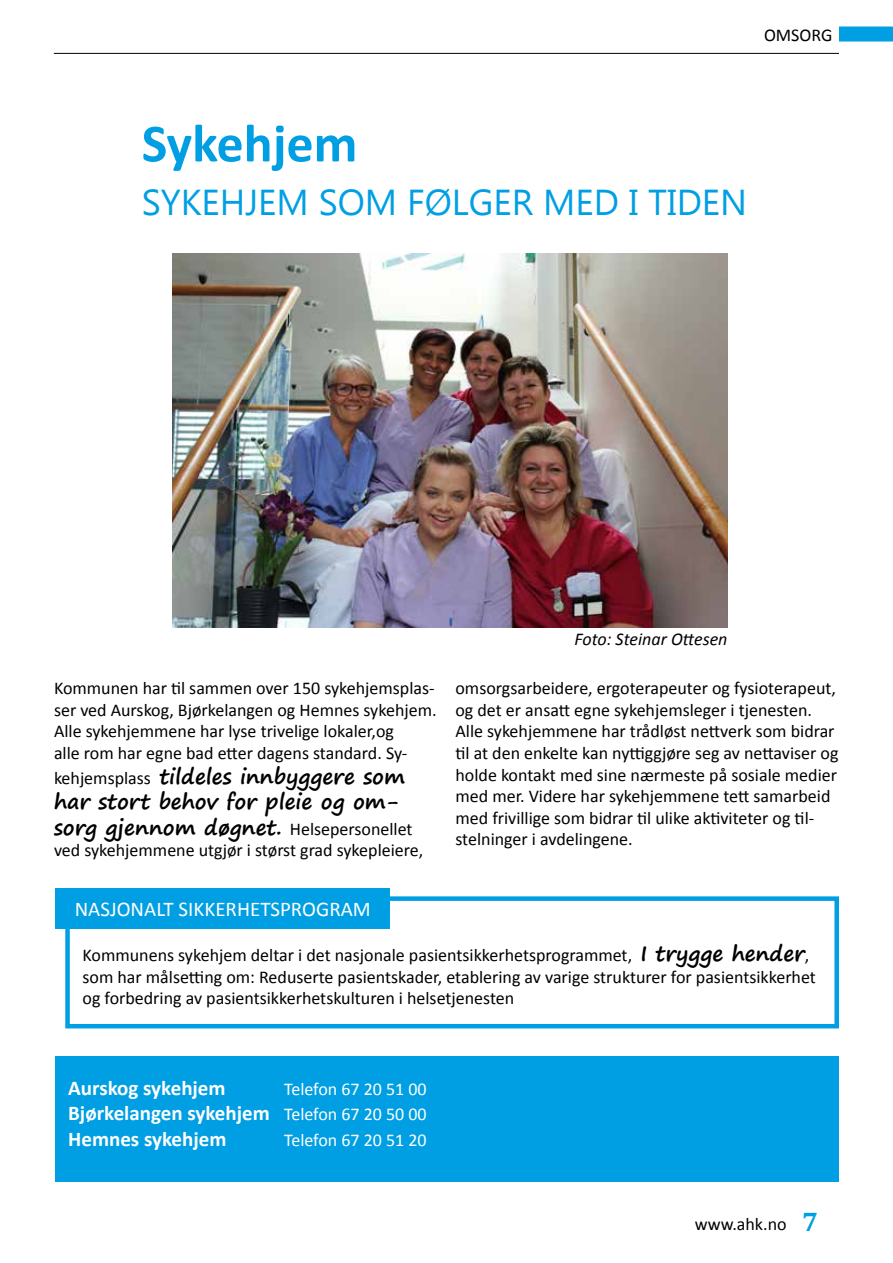
<style>
.page{position:relative;width:893px;height:1263px;background:#fff}
.page>*{position:absolute;margin:0;border:0;box-sizing:border-box;transform-origin:0 0}
.t1{font:700 54px "Calibri";color:#009fe3}
.t2{font:36px "Lao UI";color:#009fe3}
.t3{font:700 21px/25.2px "Segoe Print";color:#000}
.t4{font:700 21px/25.2px "Calibri";color:#fff}
.t5{font:21px "Calibri";color:#fff}
.t6{font:18px/21.6px "Calibri";color:#000}
.t7{font:18px "Calibri";color:#fff}
.t8{font:italic 18px "Calibri";color:#000}
.s1{font-family:"Calibri";font-weight:400;font-size:18px}
.s2{font-family:"Segoe Print";font-weight:700;font-size:21px}
.s3{font-weight:400;font-size:18px}
.s4{font-family:"Cambria";font-weight:700;font-size:27px;color:#009fe3}
</style>
<div class="page">
<hr style="left:54px;top:53px;width:785px;height:1px;background:#000">
<div style="left:839px;top:27px;width:54px;height:15px;background:#009fe3"></div>
<div style="left:55px;top:1056px;width:784px;height:126px;background:#009fe3"></div>
<div style="left:65px;top:896px;width:774px;height:132px;border:4px solid #009fe3"></div>
<div style="left:55px;top:888px;width:335px;height:40px;background:#009fe3"></div>
<img style="left:173px;top:253px;width:554px;height:375px">
<p class="t6" style="left:764px;top:24px;width:70px">OMSORG</p>
<h1 class="t1" style="left:142px;top:109px;width:217px">Sykehjem</h1>
<h2 class="t2" style="left:142px;top:178px;width:607px">SYKEHJEM SOM FØLGER MED I TIDEN</h2>
<p class="t8" style="left:574px;top:627px;width:155px">Foto: Steinar Ottesen</p>
<p class="t6" style="left:54px;top:677px;width:384px">Kommunen har til sammen over 150 sykehjemsplas&shy;ser ved Aurskog, Bjørkelangen og Hemnes sykehjem.<br>Alle sykehjemmene har lyse trivelige lokaler,og<br>alle rom har egne bad etter dagens standard. Sy-</p>
<p class="t3" style="left:54px;top:763px;width:360px"><span class="s1">kehjemsplass</span> tildeles innbyggere som har stort behov for pleie og om&shy;sorg gjennom døgnet. <span class="s1">Helsepersonellet</span></p>
<p class="t6" style="left:54px;top:839px;width:371px">ved sykehjemmene utgjør i størst grad sykepleiere,</p>
<p class="t5" style="left:75px;top:896px;width:298px">NASJONALT SIKKERHETSPROGRAM</p>
<p class="t6" style="left:455px;top:677px;width:384px">omsorgsarbeidere, ergoterapeuter og fysioterapeut, og det er ansatt egne sykehjemsleger i tjenesten.<br>Alle sykehjemmene har trådløst nettverk som bidrar til at den enkelte kan nyttiggjøre seg av nettaviser og holde kontakt med sine nærmeste på sosiale medier med mer. Videre har sykehjemmene tett samarbeid med frivillige som bidrar til ulike aktiviteter og til&shy;stelninger i avdelingene.</p>
<p class="t6" style="left:83px;top:944px;width:735px">Kommunens sykehjem deltar i det nasjonale pasientsikkerhetsprogrammet, <span class="s2">I trygge hender</span>, som har målsetting om: Reduserte pasientskader, etablering av varige strukturer for pasientsikkerhet og forbedring av pasientsikkerhetskulturen i helsetjenesten</p>
<p class="t4" style="left:68px;top:1075px;width:159px">Aurskog sykehjem</p>
<p class="t7" style="left:284px;top:1078px;width:144px">Telefon 67 20 51 00</p>
<p class="t4" style="left:68px;top:1101px;width:360px">Bjørkelangen sykehjem <span class="s3">Telefon 67 20 50 00<br></span>Hemnes sykehjem</p>
<p class="t7" style="left:284px;top:1128px;width:144px">Telefon 67 20 51 20</p>
<p class="t6" style="left:695px;top:1213px;width:125px">www.ahk.no <span class="s4">7</span></p>
</div>
